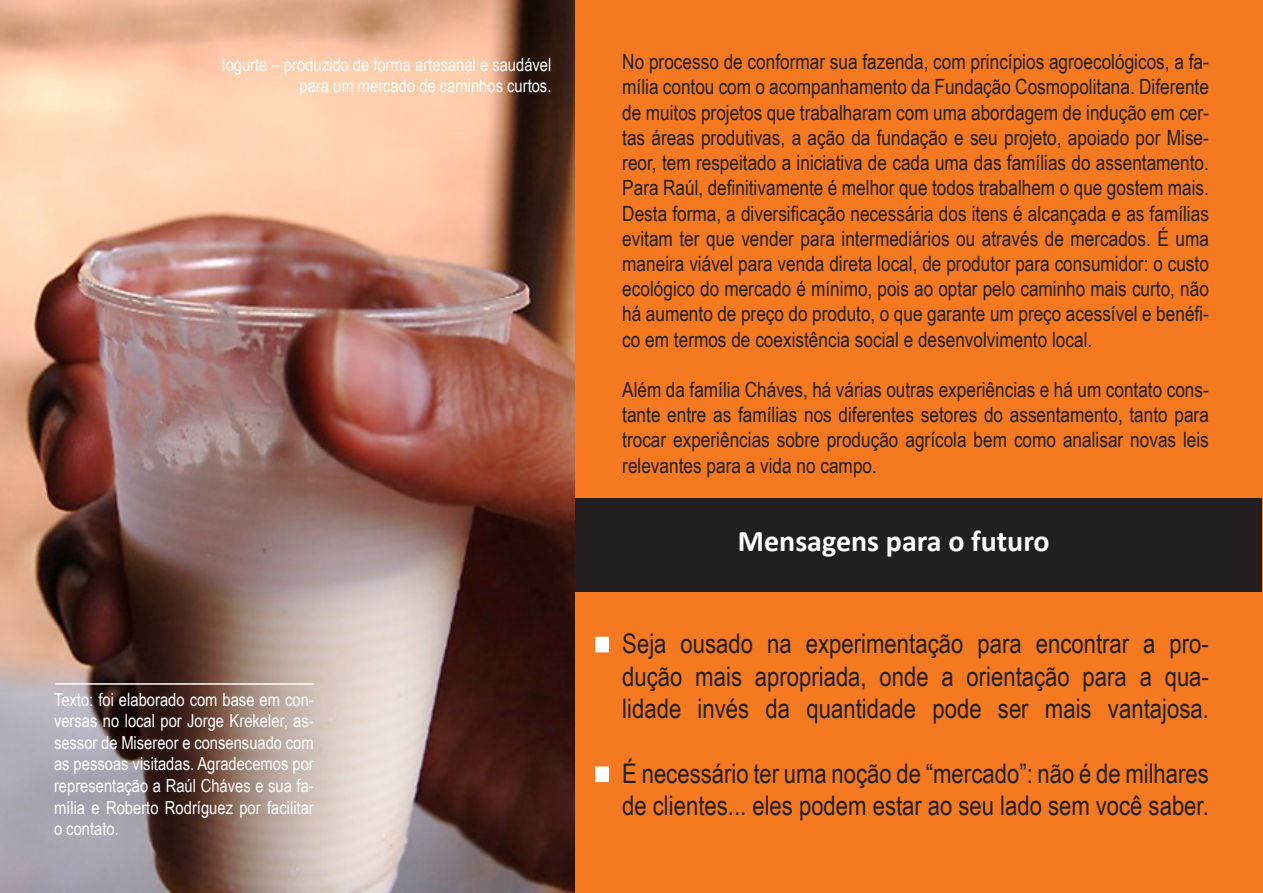
<style>
.page{position:relative;width:1263px;height:893px;background:#f47920}
.page>*{position:absolute;margin:0;border:0;box-sizing:border-box;transform-origin:0 0}
.t1{font:700 30px "Calibri";color:#fff}
.t2{font:27px/32.4px "Arial Narrow";color:#231f20;text-align:justify}
.t3{font:21px/25.2px "Arial Narrow";color:#231f20;text-align:justify}
.t4{font:18px/21.6px "Arial Narrow";color:#fff;text-align:justify}
</style>
<div class="page">
<div style="left:575px;top:498px;width:686px;height:93px;background:#231f20"></div>
<div style="left:595px;top:637px;width:14px;height:15px;background:#fff;border:2px solid #fff"></div>
<img style="left:0;top:1px;width:575px;height:892px">
<div style="left:595px;top:766px;width:14px;height:16px;background:#fff;border:2px solid #fff"></div>
<hr style="left:55px;top:683px;width:259px;height:2px;background:#fff">
<svg style="left:1262px;top:0;width:1px;height:90px"></svg>
<p class="t4" style="left:222px;top:53px;width:331px;text-align:right">Iogurte – produzido de forma artesanal e saudável para um mercado de caminhos curtos.</p>
<p class="t4" style="left:54px;top:688px;width:261px">Texto: foi elaborado com base em con&shy;versas no local por Jorge Krekeler, as&shy;sessor de Misereor e consensuado com as pessoas visitadas. Agradecemos por representação a Raúl Cháves e sua fa&shy;mília e Roberto Rodríguez por facilitar o contato.</p>
<p class="t3" style="left:622px;top:49px;width:588px">No processo de conformar sua fazenda, com princípios agroecológicos, a fa&shy;mília contou com o acompanhamento da Fundação Cosmopolitana. Diferente de muitos projetos que trabalharam com uma abordagem de indução em cer&shy;tas áreas produtivas, a ação da fundação e seu projeto, apoiado por Mise&shy;reor, tem respeitado a iniciativa de cada uma das famílias do assentamento.<br>Para Raúl, definitivamente é melhor que todos trabalhem o que gostem mais.<br>Desta forma, a diversificação necessária dos itens é alcançada e as famílias evitam ter que vender para intermediários ou através de mercados. É uma maneira viável para venda direta local, de produtor para consumidor: o custo ecológico do mercado é mínimo, pois ao optar pelo caminho mais curto, não há aumento de preço do produto, o que garante um preço acessível e benéfi&shy;co em termos de coexistência social e desenvolvimento local.</p>
<p class="t3" style="left:622px;top:376px;width:588px">Além da família Cháves, há várias outras experiências e há um contato cons&shy;tante entre as famílias nos diferentes setores do assentamento, tanto para trocar experiências sobre produção agrícola bem como analisar novas leis relevantes para a vida no campo.</p>
<p class="t1" style="left:738px;top:521px;width:313px">Mensagens para o futuro</p>
<p class="t2" style="left:622px;top:627px;width:588px">Seja ousado na experimentação para encontrar a pro&shy;dução mais apropriada, onde a orientação para a qua&shy;lidade invés da quantidade pode ser mais vantajosa.</p>
<p class="t2" style="left:622px;top:756px;width:588px">É necessário ter uma noção de “mercado”: não é de milhares de clientes... eles podem estar ao seu lado sem você saber.</p>
</div>
